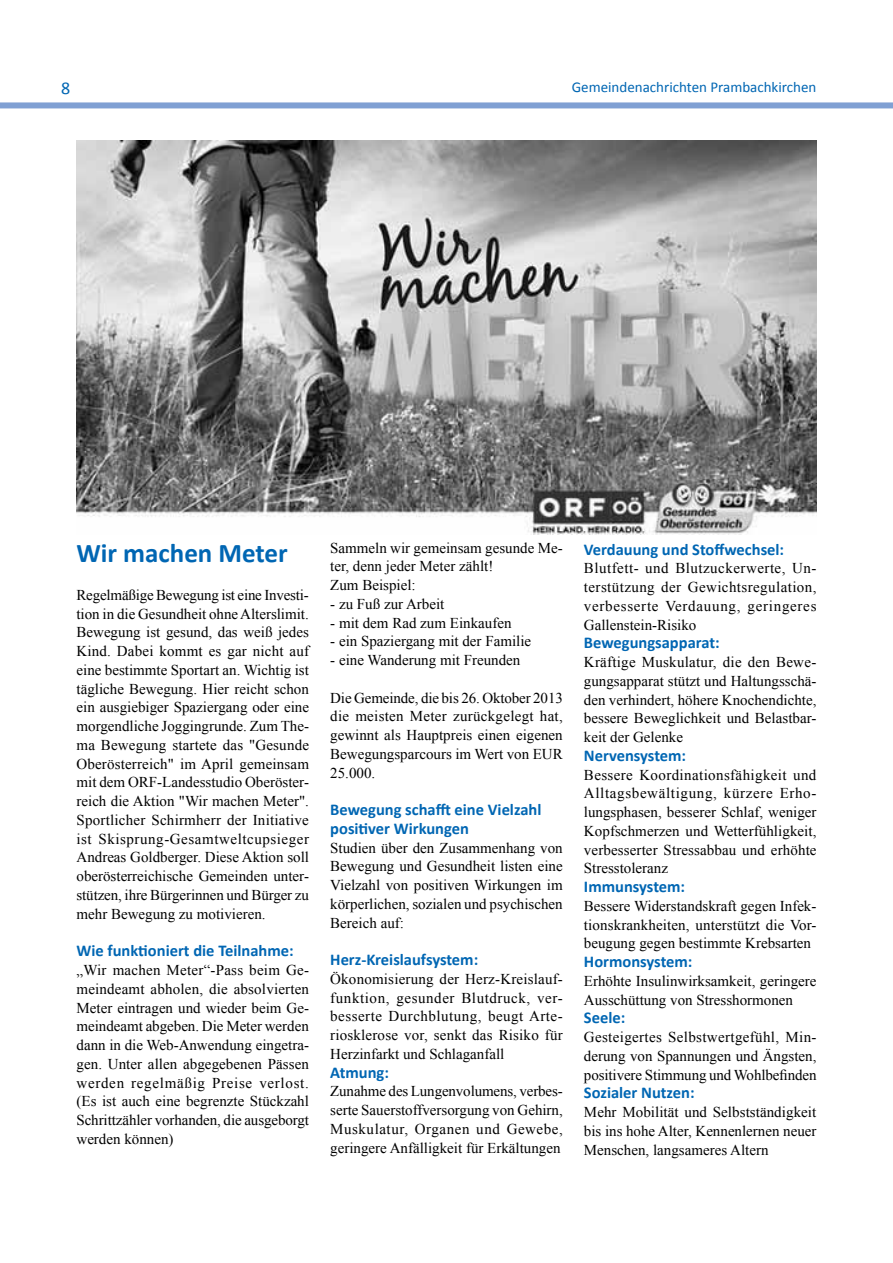
<style>
.page{position:relative;width:893px;height:1263px;background:#fff}
.page>*{position:absolute;margin:0;border:0;box-sizing:border-box;transform-origin:0 0}
.t1{font:700 27px "Calibri";color:#0066b3}
.t2{font:18px "Calibri";color:#0066b3}
.t3{font:700 16.5px/18.8px "Calibri";color:#0066b3}
.t4{font:15px/18.8px "Times New Roman";color:#000;text-align:justify}
.t5{font:15px "Calibri";color:#0066b3}
</style>
<div class="page">
<div style="left:0;top:102px;width:893px;height:6px;background:#80a0d3"></div>
<img style="left:76px;top:140px;width:740px;height:394px">
<p class="t2" style="left:61px;top:77px;width:11px">8</p>
<p class="t5" style="left:572px;top:78px;width:246px">Gemeindenachrichten Prambachkirchen</p>
<h1 class="t1" style="left:76px;top:536px;width:213px">Wir machen Meter</h1>
<p class="t4" style="left:76px;top:585px;width:234px">Regelmäßige Bewegung ist eine Investi&shy;tion in die Gesundheit ohne Alterslimit.<br>Bewegung ist gesund, das weiß jedes Kind. Dabei kommt es gar nicht auf eine bestimmte Sportart an. Wichtig ist tägliche Bewegung. Hier reicht schon ein ausgiebiger Spaziergang oder eine morgendliche Joggingrunde. Zum The&shy;ma Bewegung startete das "Gesunde Oberösterreich" im April gemeinsam mit dem ORF-Landesstudio Oberöster&shy;reich die Aktion "Wir machen Meter".<br>Sportlicher Schirmherr der Initiative ist Skisprung-Gesamtweltcupsieger Andreas Goldberger. Diese Aktion soll oberösterreichische Gemeinden unter&shy;stützen, ihre Bürgerinnen und Bürger zu mehr Bewegung zu motivieren.</p>
<p class="t3" style="left:76px;top:941px;width:219px">Wie funktioniert die Teilnahme:</p>
<p class="t4" style="left:76px;top:960px;width:234px">„Wir machen Meter“-Pass beim Ge&shy;meindeamt abholen, die absolvierten Meter eintragen und wieder beim Ge&shy;meindeamt abgeben. Die Meter werden dann in die Web-Anwendung eingetra&shy;gen. Unter allen abgegebenen Pässen werden regelmäßig Preise verlost. (Es ist auch eine begrenzte Stückzahl Schrittzähler vorhanden, die ausgeborgt werden können)</p>
<p class="t4" style="left:330px;top:538px;width:234px;text-align:left">Sammeln wir gemeinsam gesunde Me&shy;ter, denn jeder Meter zählt!<br>Zum Beispiel:</p>
<p class="t4" style="left:330px;top:594px;width:116px">- zu Fuß zur Arbeit</p>
<p class="t4" style="left:330px;top:613px;width:183px">- mit dem Rad zum Einkaufen</p>
<p class="t4" style="left:330px;top:632px;width:202px">- ein Spaziergang mit der Familie</p>
<p class="t4" style="left:330px;top:650px;width:192px">- eine Wanderung mit Freunden</p>
<p class="t4" style="left:330px;top:688px;width:234px">Die Gemeinde, die bis 26. Oktober 2013 die meisten Meter zurückgelegt hat, gewinnt als Hauptpreis einen eigenen Bewegungsparcours im Wert von EUR 25.000.</p>
<p class="t3" style="left:330px;top:800px;width:213px">Bewegung schafft eine Vielzahl positiver Wirkungen</p>
<p class="t4" style="left:330px;top:838px;width:234px">Studien über den Zusammenhang von Bewegung und Gesundheit listen eine Vielzahl von positiven Wirkungen im körperlichen, sozialen und psychischen Bereich auf:</p>
<p class="t3" style="left:330px;top:950px;width:149px">Herz-Kreislaufsystem:</p>
<p class="t4" style="left:330px;top:969px;width:234px">Ökonomisierung der Herz-Kreislauf&shy;funktion, gesunder Blutdruck, ver&shy;besserte Durchblutung, beugt Arte&shy;riosklerose vor, senkt das Risiko für Herzinfarkt und Schlaganfall</p>
<p class="t3" style="left:330px;top:1063px;width:60px">Atmung:</p>
<p class="t4" style="left:330px;top:1082px;width:234px">Zunahme des Lungenvolumens, verbes&shy;serte Sauerstoffversorgung von Gehirn, Muskulatur, Organen und Gewebe, geringere Anfälligkeit für Erkältungen</p>
<p class="t3" style="left:584px;top:540px;width:202px">Verdauung und Stoffwechsel:</p>
<p class="t4" style="left:584px;top:559px;width:234px">Blutfett- und Blutzuckerwerte, Un&shy;terstützung der Gewichtsregulation, verbesserte Verdauung, geringeres Gallenstein-Risiko</p>
<p class="t3" style="left:584px;top:633px;width:137px">Bewegungsapparat:</p>
<p class="t4" style="left:584px;top:652px;width:234px">Kräftige Muskulatur, die den Bewe&shy;gungsapparat stützt und Haltungsschä&shy;den verhindert, höhere Knochendichte, bessere Beweglichkeit und Belastbar&shy;keit der Gelenke</p>
<p class="t3" style="left:584px;top:746px;width:104px">Nervensystem:</p>
<p class="t4" style="left:584px;top:765px;width:234px">Bessere Koordinationsfähigkeit und Alltagsbewältigung, kürzere Erho&shy;lungsphasen, besserer Schlaf, weniger Kopfschmerzen und Wetterfühligkeit, verbesserter Stressabbau und erhöhte Stresstoleranz</p>
<p class="t3" style="left:584px;top:877px;width:103px">Immunsystem:</p>
<p class="t4" style="left:584px;top:896px;width:234px">Bessere Widerstandskraft gegen Infek&shy;tionskrankheiten, unterstützt die Vor&shy;beugung gegen bestimmte Krebsarten</p>
<p class="t3" style="left:584px;top:952px;width:110px">Hormonsystem:</p>
<p class="t4" style="left:584px;top:971px;width:234px">Erhöhte Insulinwirksamkeit, geringere<br>Ausschüttung von Stresshormonen</p>
<p class="t3" style="left:584px;top:1008px;width:43px">Seele:</p>
<p class="t4" style="left:584px;top:1027px;width:234px">Gesteigertes Selbstwertgefühl, Min&shy;derung von Spannungen und Ängsten, positivere Stimmung und Wohlbefinden</p>
<p class="t3" style="left:584px;top:1083px;width:112px">Sozialer Nutzen:</p>
<p class="t4" style="left:584px;top:1102px;width:234px">Mehr Mobilität und Selbstständigkeit bis ins hohe Alter, Kennenlernen neuer Menschen, langsameres Altern</p>
</div>
